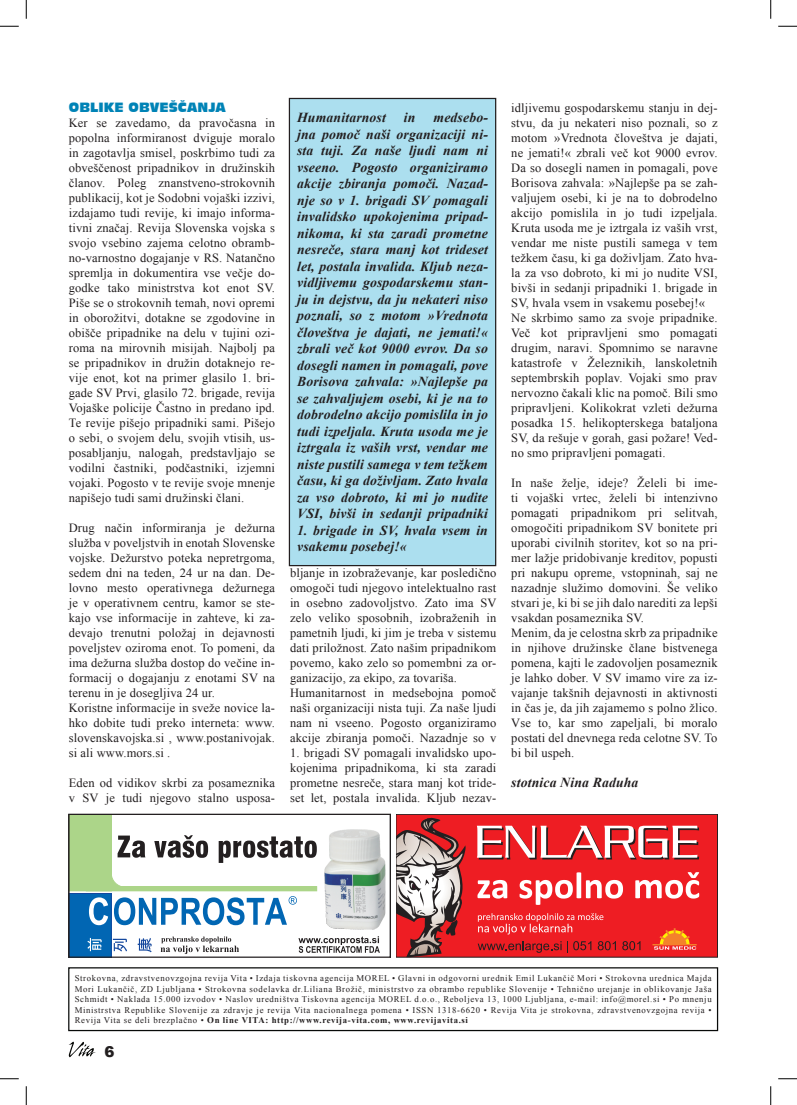
<style>
.page{position:relative;width:797px;height:1105px;background:#fff}
.page>*{position:absolute;margin:0;border:0;box-sizing:border-box;transform-origin:0 0}
.t1{font:900 15px "Arial";color:#231f20}
.t2{font:italic 700 13.75px/16.5px "Times New Roman";letter-spacing:.01em;color:#231f20;text-align:justify}
.t3{font:12.5px/15px "Times New Roman";letter-spacing:.01em;color:#231f20}
.t4{font:12.5px "Incised 901 BT Compact";letter-spacing:.01em;color:#0083b6}
.t5{font:8.75px/10.5px "Times New Roman";letter-spacing:.07em;color:#231f20;text-align:justify}
.s1{font-weight:700}
</style>
<div class="page">
<svg style="left:69px;top:1041px;width:27px;height:17px"></svg>
<div style="left:289px;top:98px;width:206px;height:468px;background:#acdfef"></div>
<div style="left:289px;top:98px;width:207px;height:468px;border:1px solid #231f20"></div>
<div style="left:396px;top:814px;width:321px;height:143px;background:#ee1d23"></div>
<svg style="left:398px;top:818px;width:67px;height:137px"></svg>
<div style="left:396px;top:814px;width:321px;height:143px;border:1px solid #231f20"></div>
<svg style="left:652px;top:928px;width:44px;height:22px"></svg>
<svg style="left:477px;top:826px;width:222px;height:33px"></svg>
<svg style="left:477px;top:880px;width:30px;height:19px"></svg>
<svg style="left:519px;top:872px;width:104px;height:33px"></svg>
<svg style="left:635px;top:872px;width:64px;height:27px"></svg>
<svg style="left:477px;top:941px;width:84px;height:12px"></svg>
<svg style="left:567px;top:941px;width:24px;height:12px"></svg>
<svg style="left:597px;top:941px;width:19px;height:9px"></svg>
<svg style="left:622px;top:941px;width:18px;height:9px"></svg>
<svg style="left:478px;top:913px;width:125px;height:21px"></svg>
<svg style="left:70px;top:816px;width:310px;height:140px"></svg>
<svg style="left:110px;top:834px;width:35px;height:53px"></svg>
<svg style="left:154px;top:835px;width:54px;height:23px"></svg>
<svg style="left:219px;top:836px;width:98px;height:27px"></svg>
<img style="left:324px;top:829px;width:62px;height:101px">
<div style="left:68px;top:814px;width:323px;height:144px;border:1px solid #231f20"></div>
<div style="left:68px;top:967px;width:650px;height:64px;border:1px solid #080a09"></div>
<svg style="left:0;top:25px;width:19px;height:2px"></svg>
<svg style="left:778px;top:25px;width:19px;height:2px"></svg>
<svg style="left:0;top:1078px;width:19px;height:1px"></svg>
<svg style="left:778px;top:1078px;width:19px;height:1px"></svg>
<svg style="left:25px;top:0;width:2px;height:19px"></svg>
<svg style="left:25px;top:1086px;width:2px;height:19px"></svg>
<svg style="left:770px;top:0;width:1px;height:19px"></svg>
<svg style="left:770px;top:1086px;width:1px;height:19px"></svg>
<p class="t4" style="left:69px;top:100px;width:158px">OBLIKE OBVEŠČANJA</p>
<p class="t3" style="left:69px;top:115px;width:208px;text-align:justify">Ker se zavedamo, da pravočasna in popolna informiranost dviguje moralo in zagotavlja smisel, poskrbimo tudi za obveščenost pripadnikov in družinskih članov. Poleg znanstveno-strokovnih publikacij, kot je Sodobni vojaški izzivi, izdajamo tudi revije, ki imajo informa&shy;tivni značaj. Revija Slovenska vojska s svojo vsebino zajema celotno obramb&shy;no-varnostno dogajanje v RS. Natančno spremlja in dokumentira vse večje do&shy;godke tako ministrstva kot enot SV.<br>Piše se o strokovnih temah, novi opremi in oborožitvi, dotakne se zgodovine in obišče pripadnike na delu v tujini ozi&shy;roma na mirovnih misijah. Najbolj pa se pripadnikov in družin dotaknejo re&shy;vije enot, kot na primer glasilo 1. bri&shy;gade SV Prvi, glasilo 72. brigade, revija Vojaške policije Častno in predano ipd.<br>Te revije pišejo pripadniki sami. Pišejo o sebi, o svojem delu, svojih vtisih, us&shy;posabljanju, nalogah, predstavljajo se vodilni častniki, podčastniki, izjemni vojaki. Pogosto v te revije svoje mnenje napišejo tudi sami družinski člani.</p>
<p class="t3" style="left:69px;top:520px;width:208px">Drug način informiranja je dežurna služba v poveljstvih in enotah Slovenske vojske. Dežurstvo poteka nepretrgoma, sedem dni na teden, 24 ur na dan. De&shy;lovno mesto operativnega dežurnega je v operativnem centru, kamor se ste&shy;kajo vse informacije in zahteve, ki za&shy;devajo trenutni položaj in dejavnosti poveljstev oziroma enot. To pomeni, da ima dežurna služba dostop do večine in&shy;formacij o dogajanju z enotami SV na terenu in je dosegljiva 24 ur.<br>Koristne informacije in sveže novice la&shy;hko dobite tudi preko interneta: www. slovenskavojska.si , www.postanivojak. si ali www.mors.si .</p>
<p class="t3" style="left:69px;top:775px;width:208px">Eden od vidikov skrbi za posameznika v SV je tudi njegovo stalno usposa-</p>
<p class="t2" style="left:297px;top:109px;width:192px;text-indent:136px">medsebo&shy;jna pomoč naši organizaciji ni&shy;sta tuji. Za naše ljudi nam ni vseeno. Pogosto organiziramo akcije zbiranja pomoči. Nazad&shy;nje so v 1. brigadi SV pomagali invalidsko upokojenima pripad&shy;nikoma, ki sta zaradi prometne nesreče, stara manj kot trideset let, postala invalida. Kljub neza&shy;vidljivemu gospodarskemu stan&shy;ju in dejstvu, da ju nekateri niso poznali, so z motom »Vrednota človeštva je dajati, ne jemati!« zbrali več kot 9000 evrov. Da so dosegli namen in pomagali, pove Borisova zahvala: »Najlepše pa se zahvaljujem osebi, ki je na to dobrodelno akcijo pomislila in jo tudi izpeljala. Kruta usoda me je iztrgala iz vaših vrst, vendar me niste pustili samega v tem težkem času, ki ga doživljam. Zato hvala za vso dobroto, ki mi jo nudite VSI, bivši in sedanji pripadniki</p>
<p class="t2" style="left:297px;top:521px;width:192px">1. brigade in SV, hvala vsem in vsakemu posebej!«</p>
<p class="t2" style="left:297px;top:109px;width:90px">Humanitarnost</p>
<p class="t2" style="left:404px;top:109px;width:13px">in</p>
<p class="t3" style="left:290px;top:565px;width:208px">bljanje in izobraževanje, kar posledično omogoči tudi njegovo intelektualno rast in osebno zadovoljstvo. Zato ima SV zelo veliko sposobnih, izobraženih in pametnih ljudi, ki jim je treba v sistemu dati priložnost. Zato našim pripadnikom povemo, kako zelo so pomembni za or&shy;ganizacijo, za ekipo, za tovariša.<br>Humanitarnost in medsebojna pomoč naši organizaciji nista tuji. Za naše ljudi nam ni vseeno. Pogosto organiziramo akcije zbiranja pomoči. Nazadnje so v</p>
<p class="t3" style="left:290px;top:745px;width:208px;text-align:justify">1. brigadi SV pomagali invalidsko upo&shy;kojenima pripadnikoma, ki sta zaradi prometne nesreče, stara manj kot tride&shy;set let, postala invalida. Kljub nezav-</p>
<p class="t3" style="left:511px;top:100px;width:208px">idljivemu gospodarskemu stanju in dej&shy;stvu, da ju nekateri niso poznali, so z motom »Vrednota človeštva je dajati, ne jemati!« zbrali več kot 9000 evrov.<br>Da so dosegli namen in pomagali, pove Borisova zahvala: »Najlepše pa se zah&shy;valjujem osebi, ki je na to dobrodelno akcijo pomislila in jo tudi izpeljala.<br>Kruta usoda me je iztrgala iz vaših vrst, vendar me niste pustili samega v tem težkem času, ki ga doživljam. Zato hva&shy;la za vso dobroto, ki mi jo nudite VSI, bivši in sedanji pripadniki 1. brigade in SV, hvala vsem in vsakemu posebej!« Ne skrbimo samo za svoje pripadnike.<br>Več kot pripravljeni smo pomagati drugim, naravi. Spomnimo se naravne katastrofe v Železnikih, lanskoletnih septembrskih poplav. Vojaki smo prav nervozno čakali klic na pomoč. Bili smo pripravljeni. Kolikokrat vzleti dežurna posadka 15. helikopterskega bataljona SV, da rešuje v gorah, gasi požare! Ved&shy;no smo pripravljeni pomagati.</p>
<p class="t3" style="left:511px;top:475px;width:208px">In naše želje, ideje? Želeli bi ime&shy;ti vojaški vrtec, želeli bi intenzivno pomagati pripadnikom pri selitvah, omogočiti pripadnikom SV bonitete pri uporabi civilnih storitev, kot so na pri&shy;mer lažje pridobivanje kreditov, popusti pri nakupu opreme, vstopninah, saj ne nazadnje služimo domovini. Še veliko stvari je, ki bi se jih dalo narediti za lepši vsakdan posameznika SV.<br>Menim, da je celostna skrb za pripadnike in njihove družinske člane bistvenega pomena, kajti le zadovoljen posameznik je lahko dober. V SV imamo vire za iz&shy;vajanje takšnih dejavnosti in aktivnosti in čas je, da jih zajamemo s polno žlico.<br>Vse to, kar smo zapeljali, bi moralo postati del dnevnega reda celotne SV. To bi bil uspeh.</p>
<p class="t2" style="left:511px;top:774px;width:129px">stotnica Nina Raduha</p>
<p class="t5" style="left:75px;top:973px;width:638px">Strokovna, zdravstvenovzgojna revija Vita • Izdaja tiskovna agencija MOREL • Glavni in odgovorni urednik Emil Lukančič Mori • Strokovna urednica Majda Mori Lukančič, ZD Ljubljana • Strokovna sodelavka dr.Liliana Brožič, ministrstvo za obrambo republike Slovenije • Tehnično urejanje in oblikovanje Jaša Schmidt • Naklada 15.000 izvodov • Naslov uredništva Tiskovna agencija MOREL d.o.o., Reboljeva 13, 1000 Ljubljana, e-mail: info@morel.si • Po mnenju Ministrstva Republike Slovenije za zdravje je revija Vita nacionalnega pomena • ISSN 1318-6620 • Revija Vita je strokovna, zdravstvenovzgojna revija • Revija Vita se deli brezplačno • <span class="s1">On line VITA: http://www.revija-vita.com, www.revijavita.si</span></p>
<p class="t1" style="left:105px;top:1040px;width:12px">6</p>
</div>
